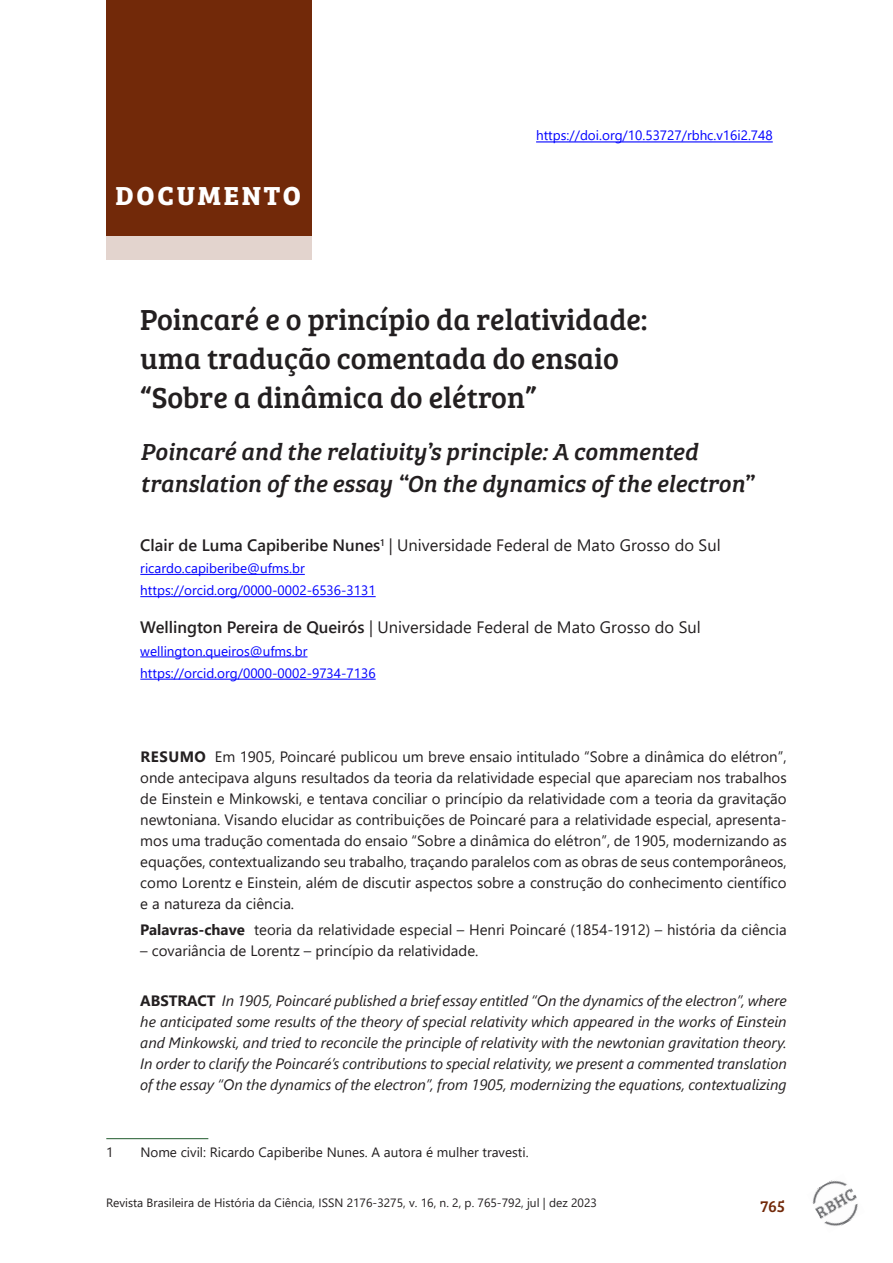
<style>
.page{position:relative;width:893px;height:1263px;background:#fff}
.page>*{position:absolute;margin:0;border:0;box-sizing:border-box;transform-origin:0 0}
._1titulo{font:30px/39px "Bree Serif";color:#231f20}
.t1{font:700 27px "Bree Serif";letter-spacing:.1em;color:#fff}
._1a_titingles{font:italic 24px/31.5px "Bree Serif";color:#231f20}
._2autor{font:16.5px "Segoe UI";color:#231f20}
.t2{font:16.5px "Bree Serif";color:#722909}
._4resumo{font:15px/21px "Segoe UI";color:#231f20;text-align:justify}
._4resumo-2{font:italic 15px/21px "Segoe UI";color:#231f20;text-align:justify}
._3instituição{font:13.5px "Segoe UI";color:#00f}
._8notas{font:13.5px "Segoe UI";color:#231f20}
._4corpo{font:13.5px "Segoe UI";color:#00f}
.t3{font:12px "Segoe UI";color:#231f20}
.s1{font-weight:600}
.s2{font-weight:700}
.s3{font-weight:700;font-style:normal}
</style>
<div class="page">
<img style="left:812px;top:1180px;width:46px;height:46px">
<div style="left:106px;top:65px;width:206px;height:195px;background:#e3d4ce"></div>
<div style="left:106px;top:0;width:205px;height:236px;background:#722909"></div>
<hr style="left:140px;top:574px;width:165px;height:1px;background:#00f">
<hr style="left:140px;top:596px;width:236px;height:1px;background:#00f">
<hr style="left:140px;top:656px;width:168px;height:1px;background:#00f">
<hr style="left:140px;top:679px;width:236px;height:1px;background:#00f">
<hr style="left:106px;top:1138px;width:102px;height:1px;background:#205b2d">
<hr style="left:536px;top:141px;width:237px;height:1px;background:#00f">
<p class="t1" style="left:116px;top:175px;width:187px">DOCUMENTO</p>
<p class="_4corpo" style="left:536px;top:122px;width:238px">https://doi.org/10.53727/rbhc.v16i2.748</p>
<p class="_1titulo" style="left:140px;top:299px;width:509px">Poincaré e o princípio da relatividade: uma tradução comentada do ensaio “Sobre a dinâmica do elétron”</p>
<p class="_1a_titingles" style="left:140px;top:434px;width:614px">Poincaré and the relativity’s principle: A commented translation of the essay “On the dynamics of the electron”</p>
<p class="_2autor" style="left:140px;top:529px;width:582px"><span class="s1">Clair de Luma Capiberibe Nunes</span><sup>1</sup> | Universidade Federal de Mato Grosso do Sul</p>
<p class="_3instituição" style="left:140px;top:556px;width:166px">ricardo.capiberibe@ufms.br</p>
<p class="_3instituição" style="left:140px;top:578px;width:237px">https://orcid.org/0000-0002-6536-3131</p>
<p class="_2autor" style="left:140px;top:612px;width:562px"><span class="s1">Wellington Pereira de Queirós</span> | Universidade Federal de Mato Grosso do Sul</p>
<p class="_3instituição" style="left:140px;top:638px;width:169px">wellington.queiros@ufms.br</p>
<p class="_3instituição" style="left:140px;top:660px;width:237px">https://orcid.org/0000-0002-9734-7136</p>
<p class="_4resumo" style="left:140px;top:745px;width:648px"><span class="s2">RESUMO</span> Em 1905, Poincaré publicou um breve ensaio intitulado “Sobre a dinâmica do elétron”, onde antecipava alguns resultados da teoria da relatividade especial que apareciam nos trabalhos de Einstein e Minkowski, e tentava conciliar o princípio da relatividade com a teoria da gravitação newtoniana. Visando elucidar as contribuições de Poincaré para a relatividade especial, apresenta&shy;mos uma tradução comentada do ensaio “Sobre a dinâmica do elétron”, de 1905, modernizando as equações, contextualizando seu trabalho, traçando paralelos com as obras de seus contemporâneos, como Lorentz e Einstein, além de discutir aspectos sobre a construção do conhecimento científico e a natureza da ciência.</p>
<p class="_4resumo" style="left:140px;top:917px;width:648px"><span class="s2">Palavras-chave</span> teoria da relatividade especial – Henri Poincaré (1854-1912) – história da ciência</p>
<p class="_4resumo" style="left:140px;top:938px;width:340px">– covariância de Lorentz – princípio da relatividade.</p>
<p class="_4resumo-2" style="left:140px;top:988px;width:648px"><span class="s3">ABSTRACT</span> In 1905, Poincaré published a brief essay entitled “On the dynamics of the electron”, where he anticipated some results of the theory of special relativity which appeared in the works of Einstein and Minkowski, and tried to reconcile the principle of relativity with the newtonian gravitation theory.<br>In order to clarify the Poincaré’s contributions to special relativity, we present a commented translation of the essay “On the dynamics of the electron”, from 1905, modernizing the equations, contextualizing</p>
<p class="_8notas" style="left:106px;top:1139px;width:9px">1</p>
<p class="_8notas" style="left:140px;top:1139px;width:390px">Nome civil: Ricardo Capiberibe Nunes. A autora é mulher travesti.</p>
<p class="t3" style="left:106px;top:1192px;width:492px">Revista Brasileira de História da Ciência, ISSN 2176-3275, v. 16, n. 2, p. 765-792, jul | dez 2023</p>
<p class="t2" style="left:760px;top:1194px;width:26px">765</p>
</div>
